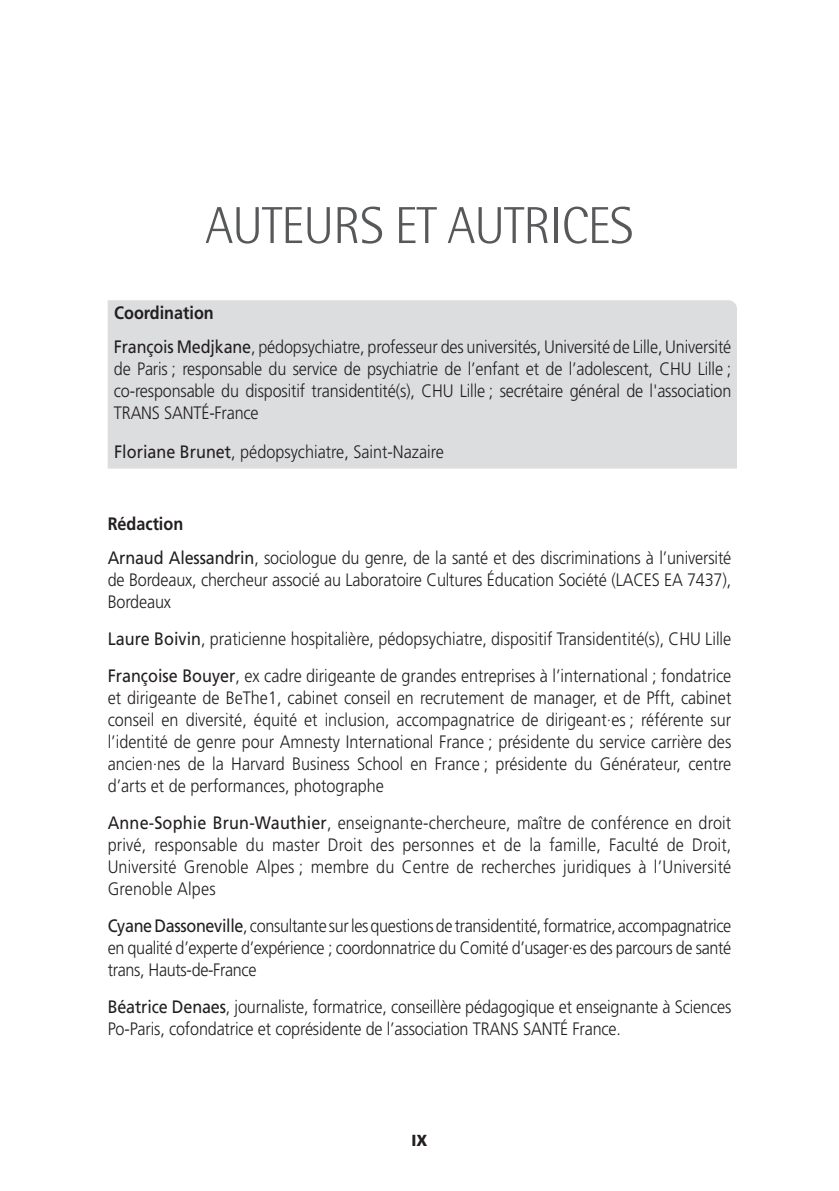
<style>
.page{position:relative;width:839px;height:1191px;background:#fff}
.page>*{position:absolute;margin:0;border:0;box-sizing:border-box;transform-origin:0 0}
.t1{font:300 52px "Rotis Semi Sans";letter-spacing:-.02em;color:#57585a}
.t2{font:300 18px/22px "Frutiger LT Std";letter-spacing:-.01em;color:#231f20;scale:.9 1}
.t3{font:900 16px "Frutiger LT Std";color:#231f20;scale:.94 1}
.s1{font-weight:700}
.s2{font-weight:400}
</style>
<div class="page">
<div style="left:108px;top:300px;width:629px;height:168px;background:#dcdddf"></div>
<h1 class="t1" style="left:205px;top:196px;width:430px">AUTEURS ET AUTRICES</h1>
<p class="t2" style="left:114px;top:297px;width:688px;line-height:33.4px"><span class="s1">Coordination<br></span><span class="s2">François Medjkane</span>, pédopsychiatre, professeur des universités, Université de Lille, Université</p>
<p class="t2" style="left:114px;top:358px;width:688px;text-align:justify">de Paris ; responsable du service de psychiatrie de l’enfant et de l’adolescent, CHU Lille ; co-responsable du dispositif transidentité(s), CHU Lille ; secrétaire général de l'association TRANS SANTÉ-France</p>
<p class="t2" style="left:114px;top:441px;width:368px"><span class="s2">Floriane Brunet</span>, pédopsychiatre, Saint-Nazaire</p>
<p class="t2" style="left:108px;top:507px;width:694px;line-height:33.4px"><span class="s1">Rédaction<br></span><span class="s2">Arnaud Alessandrin</span>, sociologue du genre, de la santé et des discriminations à l’université</p>
<p class="t2" style="left:108px;top:568px;width:694px">de Bordeaux, chercheur associé au Laboratoire Cultures Éducation Société (LACES EA 7437),<br>Bordeaux</p>
<p class="t2" style="left:108px;top:620px;width:694px;line-height:37px"><span class="s2">Laure Boivin</span>, praticienne hospitalière, pédopsychiatre, dispositif Transidentité(s), CHU Lille<br><span class="s2">Françoise Bouyer</span>, ex cadre dirigeante de grandes entreprises à l’international ; fondatrice</p>
<p class="t2" style="left:108px;top:686px;width:695px;text-align:justify">et dirigeante de BeThe1, cabinet conseil en recrutement de manager, et de Pfft, cabinet conseil en diversité, équité et inclusion, accompagnatrice de dirigeant·es ; référente sur l’identité de genre pour Amnesty International France ; présidente du service carrière des ancien·nes de la Harvard Business School en France ; présidente du Générateur, centre d’arts et de performances, photographe</p>
<p class="t2" style="left:108px;top:811px;width:694px;text-align:justify"><span class="s2">Anne-Sophie Brun-Wauthier</span>, enseignante-chercheure, maître de conférence en droit privé, responsable du master Droit des personnes et de la famille, Faculté de Droit, Université Grenoble Alpes ; membre du Centre de recherches juridiques à l’Université Grenoble Alpes</p>
<p class="t2" style="left:108px;top:914px;width:694px;text-align:justify"><span class="s2">Cyane Dassoneville</span>, consultante sur les questions de transidentité, formatrice, accompagnatrice en qualité d’experte d’expérience ; coordonnatrice du Comité d’usager·es des parcours de santé trans, Hauts-de-France</p>
<p class="t2" style="left:108px;top:995px;width:694px"><span class="s2">Béatrice Denaes</span>, journaliste, formatrice, conseillère pédagogique et enseignante à Sciences<br>Po-Paris, cofondatrice et coprésidente de l’association TRANS SANTÉ France.</p>
<p class="t3" style="left:412px;top:1131px;width:18px">IX</p>
</div>
